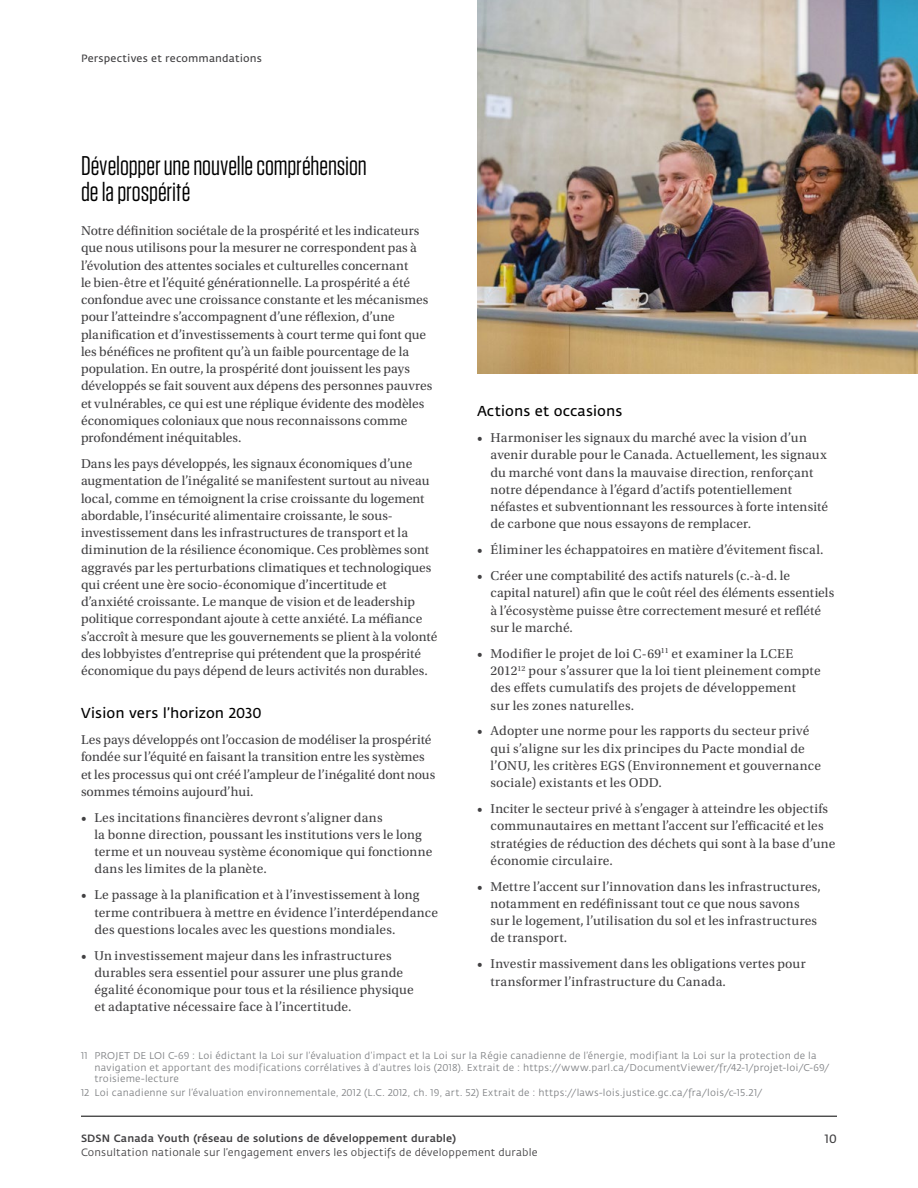
<style>
.page{position:relative;width:918px;height:1188px;background:#fff}
.page>*{position:absolute;margin:0;border:0;box-sizing:border-box;transform-origin:0 0}
.t1{font:27px/25.8px "Tungsten";letter-spacing:-.005em;color:#000}
.t2{font:14.25px "Fedra Sans";color:#000}
.B1{font:13.5px/17.2px "Utopia Std";letter-spacing:.005em;color:#414042}
.t3{font:12px "Fedra Sans";color:#414042}
.t4{font:10.5px "Fedra Sans";letter-spacing:.015em;color:#414042}
.t5{font:500 10.5px "Fedra Sans";letter-spacing:.02em;color:#414042}
.t6{font:10.5px "Fedra Sans";letter-spacing:.015em;color:#414042}
.Footnotes{font:9.75px/11.2px "Fedra Sans";letter-spacing:.015em;color:#808285}
</style>
<div class="page">
<hr style="left:81px;top:1116px;width:756px;height:1px;background:#000">
<img style="left:477px;top:0;width:441px;height:373px">
<p class="t6" style="left:81px;top:53px;width:183px">Perspectives et recommandations</p>
<h2 class="t1" style="left:81px;top:153px;width:287px">Développer une nouvelle compréhension de la prospérité</h2>
<p class="B1" style="left:81px;top:222px;width:353px">Notre définition sociétale de la prospérité et les indicateurs que nous utilisons pour la mesurer ne correspondent pas à l’évolution des attentes sociales et culturelles concernant<br>le bien-être et l’équité générationnelle. La prospérité a été confondue avec une croissance constante et les mécanismes pour l’atteindre s’accompagnent d’une réflexion, d’une planification et d’investissements à court terme qui font que les bénéfices ne profitent qu’à un faible pourcentage de la population. En outre, la prospérité dont jouissent les pays développés se fait souvent aux dépens des personnes pauvres et vulnérables, ce qui est une réplique évidente des modèles économiques coloniaux que nous reconnaissons comme profondément inéquitables.</p>
<p class="B1" style="left:81px;top:455px;width:358px">Dans les pays développés, les signaux économiques d’une augmentation de l’inégalité se manifestent surtout au niveau local, comme en témoignent la crise croissante du logement abordable, l’insécurité alimentaire croissante, le sous&shy;investissement dans les infrastructures de transport et la diminution de la résilience économique. Ces problèmes sont aggravés par les perturbations climatiques et technologiques qui créent une ère socio-économique d’incertitude et d’anxiété croissante. Le manque de vision et de leadership politique correspondant ajoute à cette anxiété. La méfiance s’accroît à mesure que les gouvernements se plient à la volonté des lobbyistes d’entreprise qui prétendent que la prospérité économique du pays dépend de leurs activités non durables.</p>
<h3 class="t2" style="left:81px;top:705px;width:182px">Vision vers l’horizon 2030</h3>
<p class="B1" style="left:81px;top:731px;width:356px">Les pays développés ont l’occasion de modéliser la prospérité fondée sur l’équité en faisant la transition entre les systèmes et les processus qui ont créé l’ampleur de l’inégalité dont nous sommes témoins aujourd’hui.</p>
<p class="B1" style="left:94px;top:809px;width:339px;text-indent:-14px">• Les incitations financières devront s’aligner dans<br>la bonne direction, poussant les institutions vers le long terme et un nouveau système économique qui fonctionne dans les limites de la planète.</p>
<p class="B1" style="left:94px;top:886px;width:345px;text-indent:-14px">• Le passage à la planification et à l’investissement à long terme contribuera à mettre en évidence l’interdépendance des questions locales avec les questions mondiales.</p>
<p class="B1" style="left:94px;top:947px;width:321px;text-indent:-14px">• Un investissement majeur dans les infrastructures durables sera essentiel pour assurer une plus grande égalité économique pour tous et la résilience physique et adaptative nécessaire face à l’incertitude.</p>
<p class="Footnotes" style="left:94px;top:1051px;width:736px;text-indent:-14px">11 PROJET DE LOI C-69 : Loi édictant la Loi sur l’évaluation d’impact et la Loi sur la Régie canadienne de l’énergie, modifiant la Loi sur la protection de la navigation et apportant des modifications corrélatives à d’autres lois (2018). Extrait de : https://www.parl.ca/DocumentViewer/fr/42-1/projet-loi/C-69/ troisieme-lecture</p>
<p class="Footnotes" style="left:81px;top:1087px;width:683px">12 Loi canadienne sur l’évaluation environnementale, 2012 (L.C. 2012, ch. 19, art. 52) Extrait de : https://laws-lois.justice.gc.ca/fra/lois/c-15.21/</p>
<h3 class="t2" style="left:477px;top:404px;width:147px">Actions et occasions</h3>
<p class="B1" style="left:490px;top:429px;width:339px;text-indent:-14px">• Harmoniser les signaux du marché avec la vision d’un avenir durable pour le Canada. Actuellement, les signaux du marché vont dans la mauvaise direction, renforçant notre dépendance à l’égard d’actifs potentiellement néfastes et subventionnant les ressources à forte intensité de carbone que nous essayons de remplacer.</p>
<p class="B1" style="left:477px;top:541px;width:348px">• Éliminer les échappatoires en matière d’évitement fiscal.</p>
<p class="B1" style="left:490px;top:567px;width:345px;text-indent:-14px">• Créer une comptabilité des actifs naturels (c.-à-d. le<br>capital naturel) afin que le coût réel des éléments essentiels à l’écosystème puisse être correctement mesuré et reflété sur le marché.</p>
<p class="B1" style="left:490px;top:645px;width:332px;text-indent:-14px">• Modifier le projet de loi C-69<sup>11</sup> et examiner la LCEE 2012<sup>12</sup> pour s’assurer que la loi tient pleinement compte des effets cumulatifs des projets de développement<br>sur les zones naturelles.</p>
<p class="B1" style="left:490px;top:723px;width:332px;text-indent:-14px">• Adopter une norme pour les rapports du secteur privé qui s’aligne sur les dix principes du Pacte mondial de l’ONU, les critères EGS (Environnement et gouvernance sociale) existants et les ODD.</p>
<p class="B1" style="left:490px;top:800px;width:346px;text-indent:-14px">• Inciter le secteur privé à s’engager à atteindre les objectifs communautaires en mettant l’accent sur l’efficacité et les stratégies de réduction des déchets qui sont à la base d’une économie circulaire.</p>
<p class="B1" style="left:490px;top:878px;width:332px;text-indent:-14px">• Mettre l’accent sur l’innovation dans les infrastructures, notamment en redéfinissant tout ce que nous savons sur le logement, l’utilisation du sol et les infrastructures de transport.</p>
<p class="B1" style="left:490px;top:955px;width:317px;text-indent:-14px">• Investir massivement dans les obligations vertes pour transformer l’infrastructure du Canada.</p>
<p class="t5" style="left:81px;top:1132px;width:377px">SDSN Canada Youth (réseau de solutions de développement durable)</p>
<p class="t3" style="left:825px;top:1133px;width:14px">10</p>
<p class="t4" style="left:81px;top:1146px;width:458px">Consultation nationale sur l’engagement envers les objectifs de développement durable</p>
</div>
